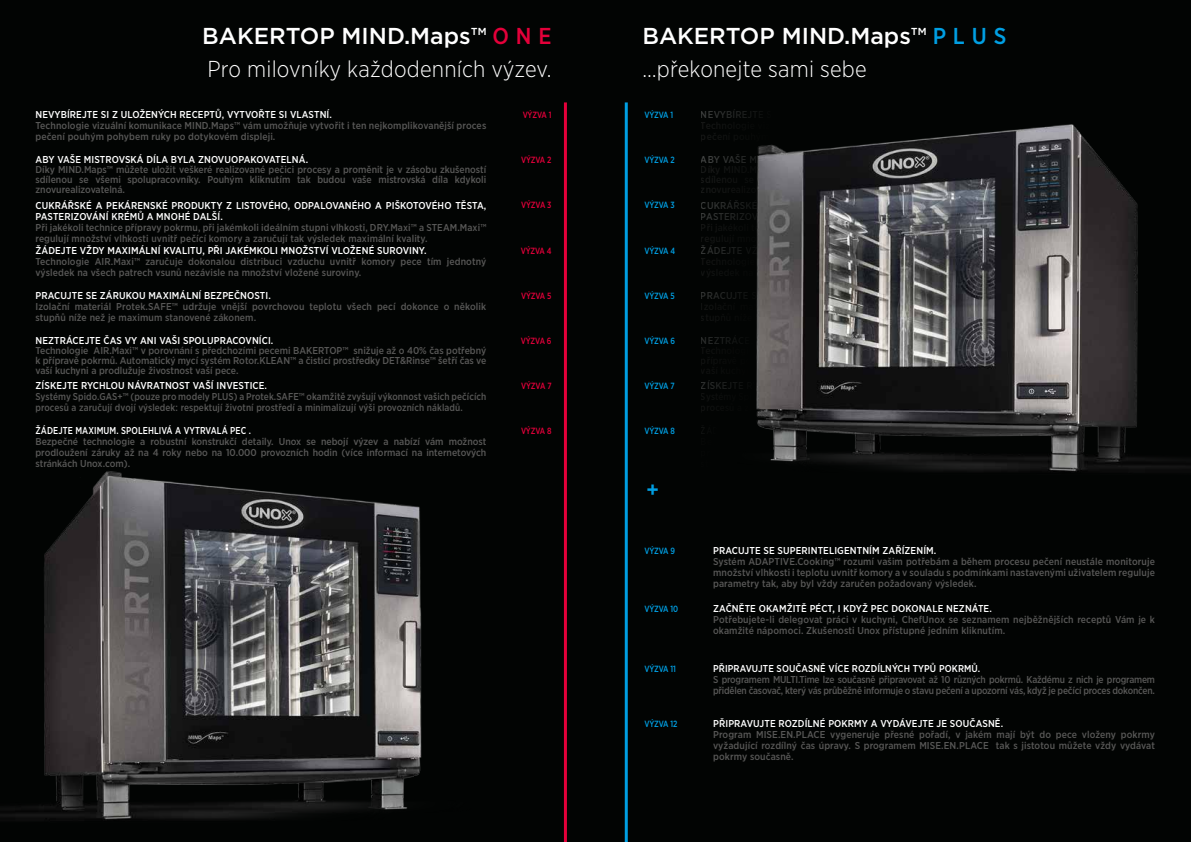
<style>
.page{position:relative;width:1191px;height:842px;background:#020403}
.page>*{position:absolute;margin:0;border:0;box-sizing:border-box;transform-origin:0 0}
.t1{font:300 23px "Gotham Narrow";letter-spacing:.01em;color:#fff}
.t2{font:500 23px "Gotham";color:#fff}
.t3{font:500 23px "Gotham Narrow";color:#009fe3}
.t4{font:500 10px/11px "Gotham Narrow";letter-spacing:.01em;color:#575756}
.t5{font:500 10px/11px "Gotham Narrow";letter-spacing:.01em;color:#fff}
.t6{font:500 10px/11px "Gotham Narrow";letter-spacing:.01em;color:#575756;scale:.95 1}
.t7{font:500 10px/11px "Gotham Narrow";letter-spacing:-.02em;color:#575756}
.t8{font:500 10px "Gotham Narrow";letter-spacing:.01em;color:#fff;scale:.9 1}
.t9{font:500 9px "Gotham Narrow";letter-spacing:-.02em;color:#009fe3;scale:.89 1}
.t10{font:500 9px "Gotham Narrow";letter-spacing:-.025em;color:#e4003a;scale:.89 1}
.s1{font-family:"Gotham Narrow";color:#e4003a}
.s2{font-family:"Gotham Narrow";color:#009fe3}
</style>
<div class="page">
<hr style="left:564px;top:102px;width:3px;height:740px;background:#e4003a">
<hr style="left:625px;top:102px;width:3px;height:740px;background:#009fe3">
<img style="left:756px;top:124px;width:435px;height:348px">
<img style="left:0;top:462px;width:628px;height:371px">
<h1 class="t2" style="left:202px;top:21px;width:351px">BAKERTOP MIND.Maps™ <span class="s1">O N E</span></h1>
<h1 class="t2" style="left:642px;top:21px;width:365px">BAKERTOP MIND.Maps™ <span class="s2">P L U S</span></h1>
<h1 class="t1" style="left:207px;top:55px;width:345px">Pro milovníky každodenních výzev.</h1>
<h1 class="t1" style="left:642px;top:55px;width:226px">…překonejte sami sebe</h1>
<p class="t5" style="left:36px;top:109px;width:298px">NEVYBÍREJTE SI Z ULOŽENÝCH RECEPTŮ, VYTVOŘTE SI VLASTNÍ.</p>
<p class="t4" style="left:36px;top:120px;width:452px">Technologie vizuální komunikace MIND.Maps™ vám umožňuje vytvořit i ten nejkomplikovanější proces pečení pouhým pohybem ruky po dotykovém displeji.</p>
<p class="t5" style="left:36px;top:154px;width:274px">ABY VAŠE MISTROVSKÁ DÍLA BYLA ZNOVUOPAKOVATELNÁ.</p>
<p class="t4" style="left:36px;top:165px;width:452px;line-height:10px;text-align:justify">Díky MIND.Maps™ můžete uložit veškeré realizované pečici procesy a proměnit je v zásobu zkušeností sdílenou se všemi spolupracovníky. Pouhým kliknutím tak budou vaše mistrovská díla kdykoli znovurealizovatelná.</p>
<p class="t5" style="left:36px;top:199px;width:452px">CUKRÁŘSKÉ A PEKÁRENSKÉ PRODUKTY Z LISTOVÉHO, ODPALOVANÉHO A PIŠKOTOVÉHO TĚSTA,<br>PASTERIZOVÁNÍ KRÉMŮ A MNOHÉ DALŠÍ.</p>
<p class="t4" style="left:36px;top:221px;width:452px">Při jakékoli technice přípravy pokrmu, při jakémkoli ideálním stupni vlhkosti, DRY.Maxi™ a STEAM.Maxi™ regulují množství vlhkosti uvnitř pečící komory a zaručují tak výsledek maximální kvality.</p>
<p class="t5" style="left:36px;top:245px;width:392px">ŽÁDEJTE VŽDY MAXIMÁLNÍ KVALITU, PŘI JAKÉMKOLI MNOŽSTVÍ VLOŽENÉ SUROVINY.</p>
<p class="t4" style="left:36px;top:256px;width:452px">Technologie AIR.Maxi™ zaručuje dokonalou distribuci vzduchu uvnitř komory pece tím jednotný výsledek na všech patrech vsunů nezávisle na množství vložené suroviny.</p>
<p class="t5" style="left:36px;top:290px;width:237px">PRACUJTE SE ZÁRUKOU MAXIMÁLNÍ BEZPEČNOSTI.</p>
<p class="t4" style="left:36px;top:301px;width:452px">Izolační materiál Protek.SAFE™ udržuje vnější povrchovou teplotu všech pecí dokonce o několik stupňů níže než je maximum stanovené zákonem.</p>
<p class="t5" style="left:36px;top:335px;width:239px">NEZTRÁCEJTE ČAS VY ANI VAŠI SPOLUPRACOVNÍCI.</p>
<p class="t4" style="left:36px;top:345px;width:452px;line-height:10px;text-align:justify">Technologie AIR.Maxi™ v porovnání s předchozími pecemi BAKERTOP™ snižuje až o 40% čas potřebný k přípravě pokrmů. Automatický mycí systém Rotor.KLEAN™ a čisticí prostředky DET&amp;Rinse™ šetří čas ve vaší kuchyni a prodlužuje živostnost vaší pece.</p>
<p class="t5" style="left:36px;top:380px;width:233px">ZÍSKEJTE RYCHLOU NÁVRATNOST VAŠÍ INVESTICE.</p>
<p class="t6" style="left:36px;top:391px;width:476px">Systémy Spido.GAS+™ (pouze pro modely PLUS) a Protek.SAFE™ okamžitě zvyšují výkonnost vašich pečících procesů a zaručují dvojí výsledek: respektují životní prostředí a minimalizují výši provozních nákladů.</p>
<p class="t8" style="left:36px;top:424px;width:241px">ŽÁDEJTE MAXIMUM. SPOLEHLIVÁ A VYTRVALÁ PEC .</p>
<p class="t4" style="left:36px;top:436px;width:452px;text-align:justify">Bezpečné technologie a robustní konstrukčí detaily. Unox se nebojí výzev a nabízí vám možnost prodloužení záruky až na 4 roky nebo na 10.000 provozních hodin (více informací na internetových stránkách Unox.com).</p>
<p class="t10" style="left:523px;top:109px;width:34px">VÝZVA 1</p>
<p class="t10" style="left:521px;top:154px;width:36px">VÝZVA 2</p>
<p class="t10" style="left:521px;top:200px;width:36px">VÝZVA 3</p>
<p class="t10" style="left:521px;top:245px;width:36px">VÝZVA 4</p>
<p class="t10" style="left:521px;top:290px;width:36px">VÝZVA 5</p>
<p class="t10" style="left:521px;top:335px;width:36px">VÝZVA 6</p>
<p class="t10" style="left:521px;top:380px;width:35px">VÝZVA 7</p>
<p class="t10" style="left:521px;top:425px;width:36px">VÝZVA 8</p>
<p class="t9" style="left:644px;top:109px;width:34px">VÝZVA 1</p>
<p class="t9" style="left:644px;top:154px;width:36px">VÝZVA 2</p>
<p class="t9" style="left:644px;top:200px;width:36px">VÝZVA 3</p>
<p class="t9" style="left:644px;top:245px;width:36px">VÝZVA 4</p>
<p class="t9" style="left:644px;top:290px;width:36px">VÝZVA 5</p>
<p class="t9" style="left:644px;top:335px;width:36px">VÝZVA 6</p>
<p class="t9" style="left:644px;top:380px;width:35px">VÝZVA 7</p>
<p class="t9" style="left:644px;top:425px;width:36px">VÝZVA 8</p>
<h1 class="t3" style="left:638px;top:496px;width:14px;rotate:-90deg">+</h1>
<p class="t9" style="left:644px;top:545px;width:36px">VÝZVA 9</p>
<p class="t9" style="left:644px;top:603px;width:39px">VÝZVA 10</p>
<p class="t9" style="left:644px;top:664px;width:37px">VÝZVA 11</p>
<p class="t9" style="left:644px;top:718px;width:39px">VÝZVA 12</p>
<p class="t5" style="left:713px;top:545px;width:225px">PRACUJTE SE SUPERINTELIGENTNÍM ZAŘÍZENÍM.</p>
<p class="t4" style="left:713px;top:556px;width:443px;text-align:justify">Systém ADAPTIVE.Cooking™ rozumí vašim potřebám a během procesu pečení neustále monitoruje množství vlhkosti i teplotu uvnitř komory a v souladu s podmínkami nastavenými uživatelem reguluje parametry tak, aby byl vždy zaručen požadovaný výsledek.</p>
<p class="t5" style="left:713px;top:603px;width:280px">ZAČNĚTE OKAMŽITĚ PÉCT, I KDYŽ PEC DOKONALE NEZNÁTE.</p>
<p class="t4" style="left:713px;top:614px;width:443px">Potřebujete-li delegovat práci v kuchyni, ChefUnox se seznamem nejběžnějších receptů Vám je k okamžité nápomoci. Zkušenosti Unox přístupné jedním kliknutím.</p>
<p class="t5" style="left:713px;top:663px;width:269px">PŘIPRAVUJTE SOUČASNĚ VÍCE ROZDÍLNÝCH TYPŮ POKRMŮ.</p>
<p class="t7" style="left:713px;top:674px;width:443px">S programem MULTI.Time lze současně připravovat až 10 různých pokrmů. Každému z nich je programem přidělen časovač, který vás průběžně informuje o stavu pečení a upozorní vás, když je pečící proces dokončen.</p>
<p class="t5" style="left:713px;top:718px;width:291px">PŘIPRAVUJTE ROZDÍLNÉ POKRMY A VYDÁVEJTE JE SOUČASNĚ.</p>
<p class="t4" style="left:713px;top:729px;width:443px;text-align:justify">Program MISE.EN.PLACE vygeneruje přesné pořadí, v jakém mají být do pece vloženy pokrmy vyžadující rozdílný čas úpravy. S programem MISE.EN.PLACE tak s jistotou můžete vždy vydávat pokrmy současně.</p>
</div>
